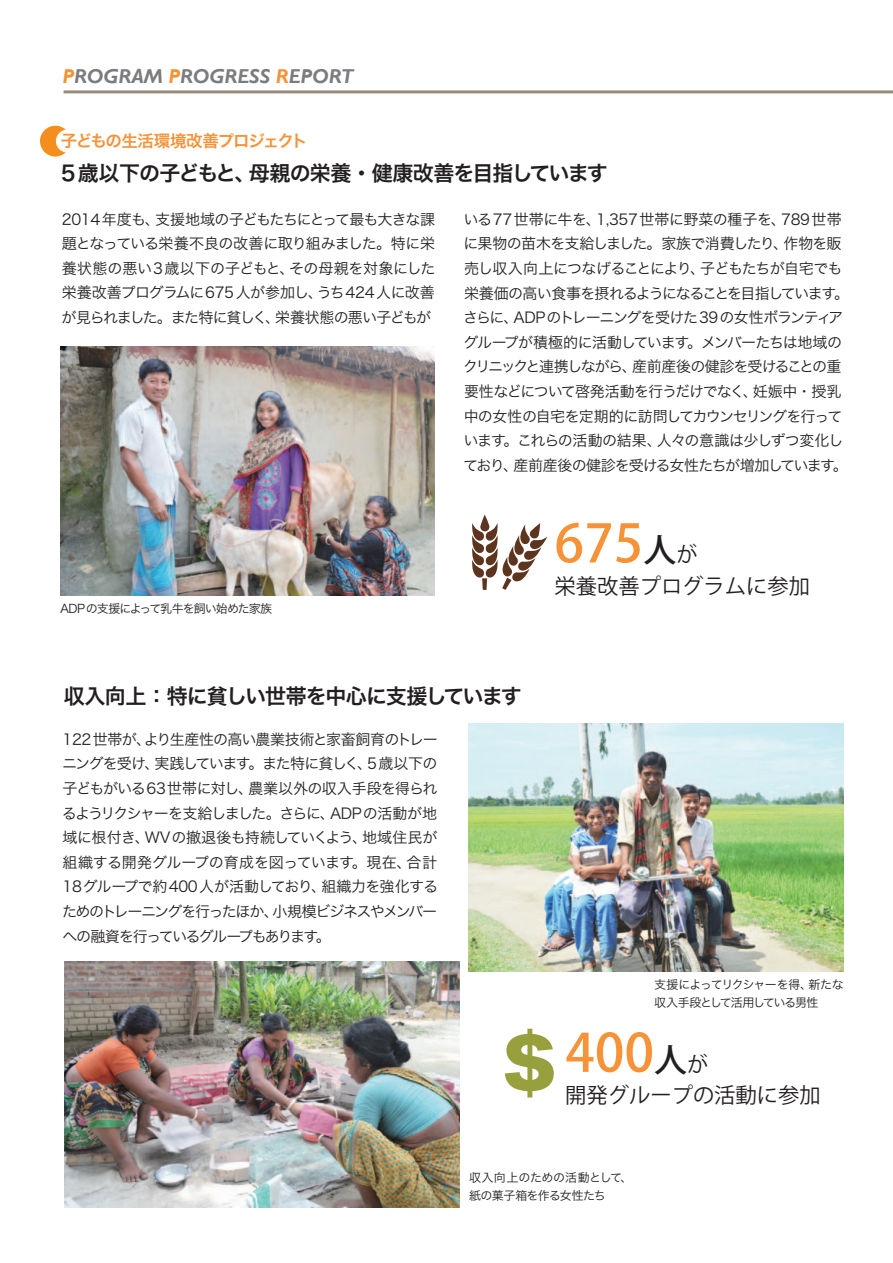
<style>
.page{position:relative;width:893px;height:1263px;background:#fff}
.page>*{position:absolute;margin:0;border:0;box-sizing:border-box;transform-origin:0 0}
.t1{font:500 52.05px "Koz Go Pr 6 N";letter-spacing:.005em;color:#f69238}
.t2{font:21.3px "Koz Go Pr 6 N";color:#231f20}
.t3{font:21px "Hira Kaku Pro W6";letter-spacing:-.05em;color:#231f20}
.t4{font:italic 700 20.1px "Gill Sans";color:#7a7c7f}
.t5{font:16.5px "Hira Kaku Pro W6";letter-spacing:-.075em;color:#f69238}
.t6{font:15px/24.6px "Hira Kaku Pro W3";letter-spacing:-.065em;color:#231f20;text-align:justify}
.t7{font:12px/18px "Hira Kaku Pro W3";letter-spacing:-.085em;color:#231f20}
.t8{font:12px/18px "Hira Kaku Pro W3";letter-spacing:-.04em;color:#231f20}
.t9{font:12px "Hira Kaku Pro W3";letter-spacing:-.065em;color:#231f20}
.s1{color:#f69238}
.s2{font-size:33px;color:#231f20}
.s3{font-weight:400;font-size:21.3px;color:#231f20}
</style>
<div class="page">
<img style="left:60px;top:346px;width:374px;height:249px">
<img style="left:64px;top:961px;width:394px;height:247px">
<img style="left:468px;top:723px;width:374px;height:249px">
<svg style="left:40px;top:126px;width:26px;height:30px"></svg>
<svg style="left:504px;top:1029px;width:49px;height:68px"></svg>
<svg style="left:472px;top:514px;width:75px;height:76px"></svg>
<hr style="left:63px;top:90px;width:829px;height:3px;background:#998b7d">
<h3 class="t4" style="left:62px;top:65px;width:292px"><span class="s1">P</span>ROGRAM <span class="s1">P</span>ROGRESS <span class="s1">R</span>EPORT</h3>
<p class="t5" style="left:61px;top:126px;width:248px">子どもの生活環境改善プロジェクト</p>
<h3 class="t3" style="left:61px;top:154px;width:548px">5歳以下の子どもと、母親の栄養・健康改善を目指しています</h3>
<p class="t6" style="left:61px;top:206px;width:375px">2014年度も、支援地域の子どもたちにとって最も大きな課題となっている栄養不良の改善に取り組みました。特に栄養状態の悪い3歳以下の子どもと、その母親を対象にした栄養改善プログラムに675人が参加し、うち424人に改善が見られました。また特に貧しく、栄養状態の悪い子どもが</p>
<p class="t9" style="left:60px;top:598px;width:214px">ADPの支援によって乳牛を飼い始めた家族</p>
<p class="t6" style="left:463px;top:206px;width:387px;text-align:left">いる77世帯に牛を、1,357世帯に野菜の種子を、789世帯に果物の苗木を支給しました。家族で消費したり、作物を販売し収入向上につなげることにより、子どもたちが自宅でも栄養価の高い食事を摂れるようになることを目指しています。さらに、ADPのトレーニングを受けた39の女性ボランティアグループが積極的に活動しています。メンバーたちは地域のクリニックと連携しながら、産前産後の健診を受けることの重要性などについて啓発活動を行うだけでなく、妊娠中・授乳中の女性の自宅を定期的に訪問してカウンセリングを行っています。これらの活動の結果、人々の意識は少しずつ変化しており、産前産後の健診を受ける女性たちが増加しています。</p>
<h1 class="t1" style="left:554px;top:514px;width:145px">675<span class="s2">人</span><span class="s3">が</span></h1>
<h2 class="t2" style="left:554px;top:574px;width:257px">栄養改善プログラムに参加</h2>
<h3 class="t3" style="left:64px;top:677px;width:459px">収入向上：特に貧しい世帯を中心に支援しています</h3>
<p class="t6" style="left:62px;top:726px;width:377px">122世帯が、より生産性の高い農業技術と家畜飼育のトレーニングを受け、実践しています。また特に貧しく、5 歳以下の子どもがいる63世帯に対し、農業以外の収入手段を得られるようリクシャーを支給しました。さらに、ADPの活動が地域に根付き、WVの撤退後も持続していくよう、地域住民が組織する開発グループの育成を図っています。現在、合計18グループで約400人が活動しており、組織力を強化するためのトレーニングを行ったほか、小規模ビジネスやメンバーへの融資を行っているグループもあります。</p>
<p class="t7" style="left:654px;top:975px;width:191px">支援によってリクシャーを得、新たな収入手段として活用している男性</p>
<h1 class="t1" style="left:565px;top:1023px;width:145px">400<span class="s2">人</span><span class="s3">が</span></h1>
<h2 class="t2" style="left:565px;top:1083px;width:257px">開発グループの活動に参加</h2>
<p class="t8" style="left:468px;top:1168px;width:165px">収入向上のための活動として、紙の菓子箱を作る女性たち　</p>
</div>
